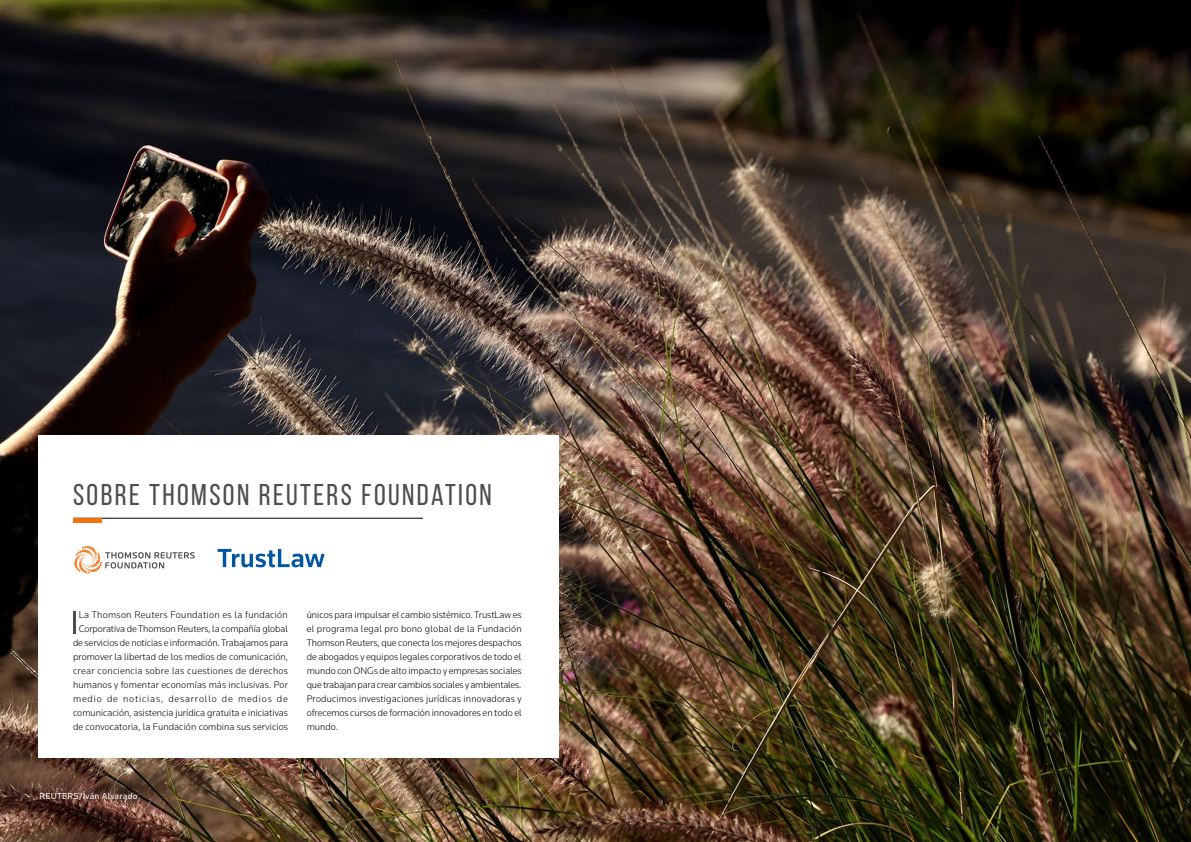
<style>
.page{position:relative;width:1191px;height:842px;background:#fff}
.page>*{position:absolute;margin:0;border:0;box-sizing:border-box;transform-origin:0 0}
.t1{font:30px "Bebas Neue";letter-spacing:.08em;color:#4e4e4d}
.t2{font:300 10px/14px "Knowledge";letter-spacing:.005em;color:#000;text-align:center}
.t3{font:9px "Knowledge";letter-spacing:.03em;color:#fff}
</style>
<div class="page">
<img style="left:0;top:0;width:1191px;height:842px">
<div style="left:38px;top:435px;width:520px;height:322px;background:#fff"></div>
<hr style="left:73px;top:611px;width:3px;height:23px;background:#4e4e4d">
<hr style="left:73px;top:518px;width:350px;height:1px;background:#000">
<div style="left:73px;top:518px;width:29px;height:5px;background:#ee720e"></div>
<svg style="left:74px;top:546px;width:121px;height:27px"></svg>
<svg style="left:218px;top:549px;width:107px;height:18px"></svg>
<h1 class="t1" style="left:73px;top:478px;width:420px">SOBRE THOMSON REUTERS FOUNDATION</h1>
<p class="t2" style="left:73px;top:608px;width:216px">La Thomson Reuters Foundation es la fundación Corporativa de Thomson Reuters, la compañía global de servicios de noticias e información. Trabajamos para promover la libertad de los medios de comunicación, crear conciencia sobre las cuestiones de derechos humanos y fomentar economías más inclusivas. Por medio de noticias, desarrollo de medios de comunicación, asistencia jurídica gratuita e iniciativas de convocatoria, la Fundación combina sus servicios</p>
<p class="t2" style="left:307px;top:608px;width:216px;text-align:justify">únicos para impulsar el cambio sistémico. TrustLaw es el programa legal pro bono global de la Fundación Thomson Reuters, que conecta los mejores despachos de abogados y equipos legales corporativos de todo el mundo con ONGs de alto impacto y empresas sociales que trabajan para crear cambios sociales y ambientales.<br>Producimos investigaciones jurídicas innovadoras y ofrecemos cursos de formación innovadores en todo el mundo.</p>
<p class="t3" style="left:39px;top:791px;width:100px">REUTERS/Iván Alvarado</p>
</div>
